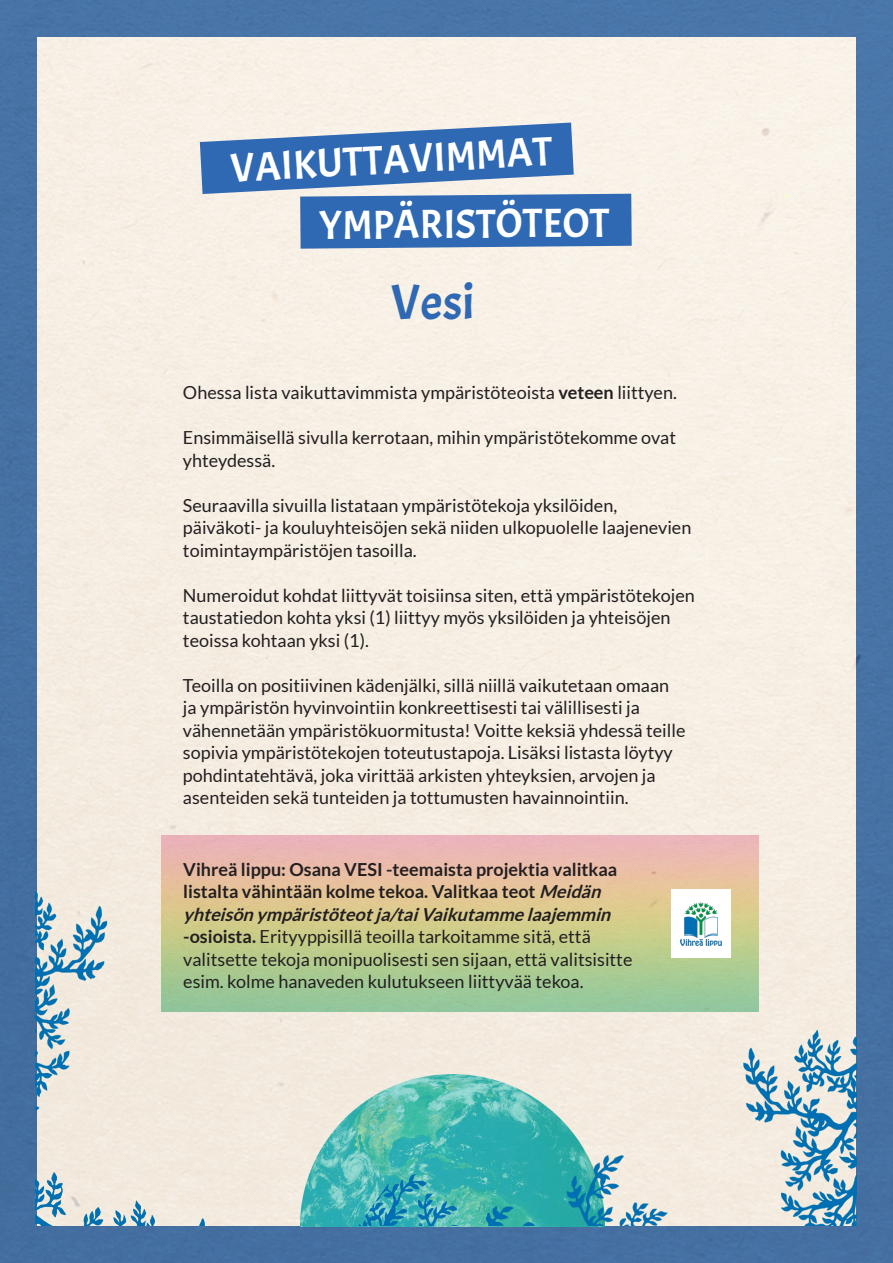
<style>
.page{position:relative;width:893px;height:1263px;background:#fff}
.page>*{position:absolute;margin:0;border:0;box-sizing:border-box;transform-origin:0 0}
.t1{font:49.65px "Acme";color:#2f69b3}
.t2{font:40.8px "Acme";color:#fff}
.t3{font:18px/22.5px "Lato";color:#231f20}
.s1{font-weight:700}
.s2{font-weight:700;font-style:italic}
</style>
<div class="page">
<img style="left:0;top:0;width:893px;height:1263px">
<svg style="left:200px;top:123px;width:432px;height:126px;background:#7095c4"></svg>
<img style="left:36px;top:716px;width:820px;height:509px">
<div style="left:671px;top:889px;width:60px;height:68px;background:#fff"></div>
<img style="left:680px;top:902px;width:42px;height:45px">
<p class="t2" style="left:229px;top:143px;width:324px;rotate:-3deg">VAIKUTTAVIMMAT</p>
<p class="t2" style="left:318px;top:201px;width:292px;rotate:-1deg">YMPÄRISTÖTEOT</p>
<p class="t1" style="left:391px;top:272px;width:85px">Vesi</p>
<p class="t3" style="left:183px;top:381px;width:495px">Ohessa lista vaikuttavimmista ympäristöteoista <span class="s1">veteen</span> liittyen.</p>
<p class="t3" style="left:183px;top:426px;width:495px">Ensimmäisellä sivulla kerrotaan, mihin ympäristötekomme ovat yhteydessä.</p>
<p class="t3" style="left:183px;top:494px;width:510px">Seuraavilla sivuilla listataan ympäristötekoja yksilöiden, päiväkoti- ja kouluyhteisöjen sekä niiden ulkopuolelle laajenevien toimintaympäristöjen tasoilla.</p>
<p class="t3" style="left:183px;top:584px;width:513px">Numeroidut kohdat liittyvät toisiinsa siten, että ympäristötekojen taustatiedon kohta yksi (1) liittyy myös yksilöiden ja yhteisöjen teoissa kohtaan yksi (1).</p>
<p class="t3" style="left:183px;top:674px;width:504px">Teoilla on positiivinen kädenjälki, sillä niillä vaikutetaan omaan ja ympäristön hyvinvointiin konkreettisesti tai välillisesti ja vähennetään ympäristökuormitusta! Voitte keksiä yhdessä teille sopivia ympäristötekojen toteutustapoja. Lisäksi listasta löytyy pohdintatehtävä, joka virittää arkisten yhteyksien, arvojen ja asenteiden sekä tunteiden ja tottumusten havainnointiin.</p>
<p class="t3" style="left:183px;top:858px;width:451px"><span class="s1">Vihreä lippu: Osana VESI -teemaista projektia valitkaa listalta vähintään kolme tekoa. Valitkaa teot</span> <span class="s2">Meidän yhteisön ympäristöteotja/taiVaikutammelaajemmin </span><span class="s1">-osioista.</span> Erityyppisillä teoilla tarkoitamme sitä, että valitsette tekoja monipuolisesti sen sijaan, että valitsisitte esim. kolme hanaveden kulutukseen liittyvää tekoa.</p>
</div>
